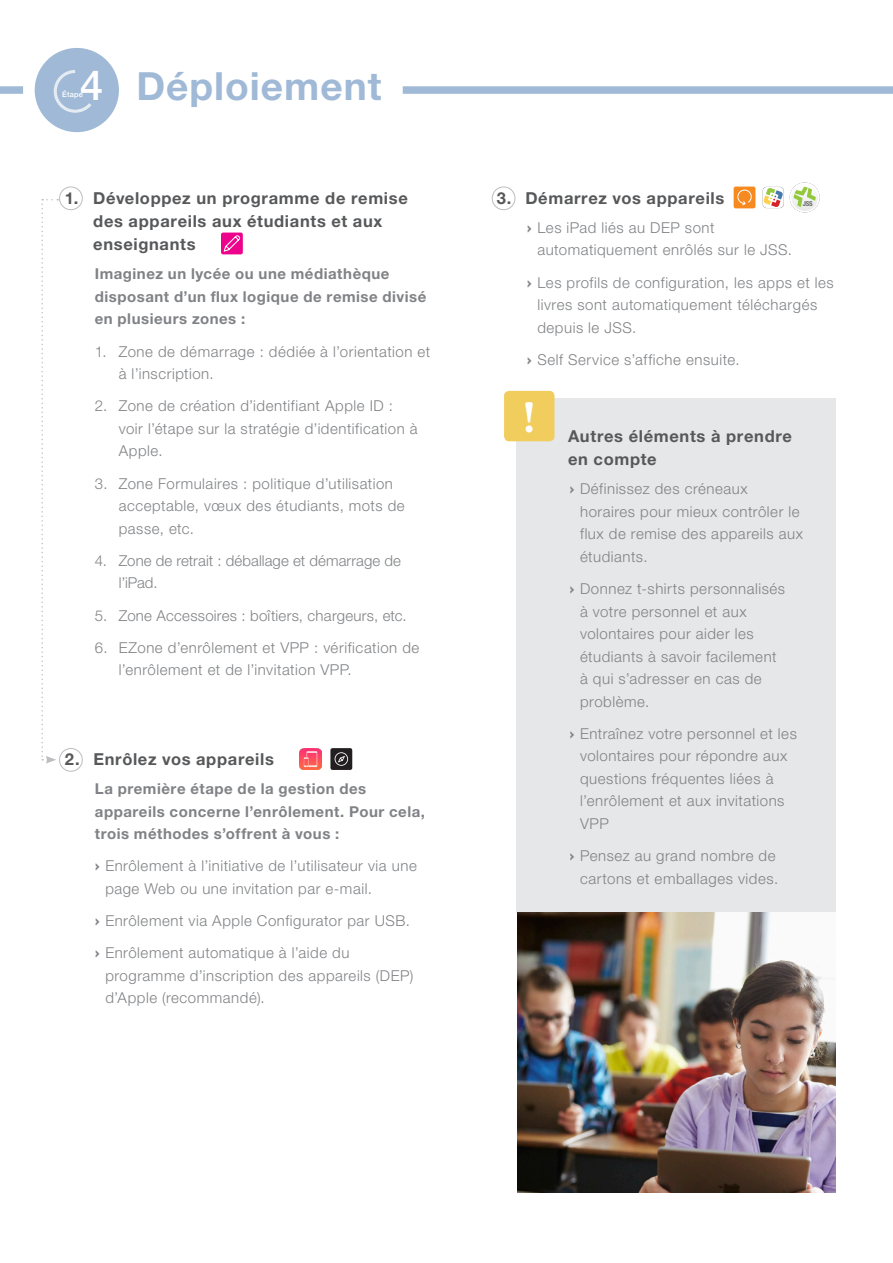
<style>
.page{position:relative;width:893px;height:1263px;background:#fff}
.page>*{position:absolute;margin:0;border:0;box-sizing:border-box;transform-origin:0 0}
.t1{font:700 45px "Minion Pro";color:#fff}
.HEADLINE{font:500 41.4px "Helvetica Neue";color:#fff}
._1_HEADER{font:700 38.85px "Helvetica Neue LT Std";letter-spacing:.025em;color:#9fb9d6}
.Bold_Indented_body{font:700 16.5px/23.2px "Helvetica Neue LT Std";letter-spacing:.04em;color:#57585a}
.Sub_bullets{font:300 15px/22.5px "Helvetica Neue LT Std";letter-spacing:.035em;color:#808285}
.Sub_bullets-2{font:700 15px/22.5px "Helvetica Neue LT Std";letter-spacing:.035em;color:#808285}
.Sub_bullets-3{font:300 15px/22.5px "Helvetica Neue LT Std";letter-spacing:.005em;color:#808285}
.Sub_bullets-4{font:300 15px "Helvetica Neue LT Std";letter-spacing:.015em;color:#808285}
.HEADLINE-2{font:500 7.5px "Helvetica Neue";letter-spacing:.025em;color:#fff}
.t2{font:700 condensed 6.9px "Helvetica Neue";color:#666}
.s1{font-family:"DINOT";font-weight:700}
</style>
<div class="page">
<img style="left:299px;top:748px;width:22px;height:22px">
<div style="left:734px;top:187px;width:21px;height:21px;background:#f6891f;border-radius:2px"></div>
<div style="left:221px;top:233px;width:22px;height:21px;background:#ed028c;border-radius:2px"></div>
<div style="left:330px;top:748px;width:22px;height:22px;background:#231f20;border-radius:2px"></div>
<div style="left:0;top:86px;width:23px;height:8px;background:#9fb9d6"></div>
<div style="left:403px;top:86px;width:490px;height:8px;background:#9fb9d6"></div>
<div style="left:59px;top:187px;width:24px;height:23px;border:1px solid #bcbdc0;border-radius:50%"></div>
<div style="left:492px;top:187px;width:23px;height:23px;border:1px solid #bcbdc0;border-radius:50%"></div>
<div style="left:59px;top:748px;width:24px;height:24px;border:1px solid #bcbdc0;border-radius:50%"></div>
<div style="left:35px;top:48px;width:84px;height:84px;background:#9fb9d6;border-radius:50%"></div>
<svg style="left:53px;top:70px;width:39px;height:43px"></svg>
<div style="left:516px;top:398px;width:319px;height:514px;background:#e6e7e9"></div>
<div style="left:504px;top:391px;width:50px;height:50px;background:#f1cd5e;border-radius:5px"></div>
<img style="left:518px;top:912px;width:317px;height:280px">
<svg style="left:41px;top:199px;width:17px;height:564px"></svg>
<svg style="left:224px;top:235px;width:16px;height:17px"></svg>
<svg style="left:335px;top:752px;width:13px;height:14px"></svg>
<svg style="left:737px;top:190px;width:15px;height:15px"></svg>
<svg style="left:762px;top:182px;width:58px;height:31px"></svg>
<p class="HEADLINE" style="left:80px;top:52px;width:25px">4</p>
<p class="_1_HEADER" style="left:136px;top:62px;width:246px">Déploiement</p>
<p class="HEADLINE-2" style="left:62px;top:89px;width:22px">Étape</p>
<p class="Bold_Indented_body" style="left:93px;top:186px;width:316px;text-indent:-28px">1. Développez un programme de remise des appareils aux étudiants et aux enseignants</p>
<p class="Sub_bullets-2" style="left:95px;top:262px;width:333px">Imaginez un lycée ou une médiathèque disposant d’un flux logique de remise divisé en plusieurs zones :</p>
<p class="Sub_bullets" style="left:119px;top:340px;width:313px;text-indent:-24px">1. Zone de démarrage : dédiée à l’orientation et à l’inscription.</p>
<p class="Sub_bullets" style="left:119px;top:394px;width:300px;text-indent:-24px">2. Zone de création d’identifiant Apple ID : voir l’étape sur la stratégie d’identification à<br>Apple.</p>
<p class="Sub_bullets" style="left:119px;top:472px;width:287px;text-indent:-24px">3. Zone Formulaires : politique d’utilisation acceptable, vœux des étudiants, mots de passe, etc.</p>
<p class="Sub_bullets-3" style="left:119px;top:549px;width:284px;text-indent:-24px">4. Zone de retrait : déballage et démarrage de l’iPad.</p>
<p class="Sub_bullets-4" style="left:95px;top:606px;width:313px">5. Zone Accessoires : boîtiers, chargeurs, etc.</p>
<p class="Sub_bullets" style="left:119px;top:636px;width:302px;text-indent:-24px">6. EZone d’enrôlement et VPP : vérification de l’enrôlement et de l’invitation VPP.</p>
<p class="Bold_Indented_body" style="left:65px;top:747px;width:211px">2. Enrôlez vos appareils</p>
<p class="Sub_bullets-2" style="left:95px;top:777px;width:332px">La première étape de la gestion des appareils concerne l’enrôlement. Pour cela, trois méthodes s’offrent à vous :</p>
<p class="Sub_bullets" style="left:105px;top:854px;width:313px;text-indent:-10px"><span class="s1">›</span> Enrôlement à l’initiative de l’utilisateur via une page Web ou une invitation par e-mail.</p>
<p class="Sub_bullets" style="left:95px;top:909px;width:317px"><span class="s1">›</span> Enrôlement via Apple Configurator par USB.</p>
<p class="Sub_bullets" style="left:105px;top:941px;width:310px;text-indent:-10px"><span class="s1">›</span> Enrôlement automatique à l’aide du programme d’inscription des appareils (DEP) d’Apple (recommandé).</p>
<p class="Bold_Indented_body" style="left:497px;top:186px;width:229px">3. Démarrez vos appareils</p>
<p class="Sub_bullets" style="left:537px;top:216px;width:256px;text-indent:-10px"><span class="s1">›</span> Les iPad liés au DEP sont automatiquement enrôlés sur le JSS.</p>
<p class="Sub_bullets" style="left:537px;top:271px;width:298px;text-indent:-10px"><span class="s1">›</span> Les profils de configuration, les apps et les livres sont automatiquement téléchargés depuis le JSS.</p>
<p class="Sub_bullets" style="left:527px;top:348px;width:214px"><span class="s1">›</span> Self Service s’affiche ensuite.</p>
<p class="t2" style="left:803px;top:198px;width:11px">JSS</p>
<p class="t1" style="left:523px;top:386px;width:14px">!</p>
<p class="Bold_Indented_body" style="left:568px;top:424px;width:225px">Autres éléments à prendre en compte</p>
<p class="Sub_bullets" style="left:580px;top:477px;width:224px;text-indent:-10px"><span class="s1">›</span> Définissez des créneaux horaires pour mieux contrôler le flux de remise des appareils aux étudiants.</p>
<p class="Sub_bullets" style="left:580px;top:577px;width:207px;text-indent:-10px"><span class="s1">›</span> Donnez t-shirts personnalisés à votre personnel et aux volontaires pour aider les étudiants à savoir facilement à qui s’adresser en cas de problème.</p>
<p class="Sub_bullets" style="left:580px;top:722px;width:218px;text-indent:-10px"><span class="s1">›</span> Entraînez votre personnel et les volontaires pour répondre aux questions fréquentes liées à l’enrôlement et aux invitations<br>VPP</p>
<p class="Sub_bullets" style="left:570px;top:844px;width:210px;text-align:right"><span class="s1">›</span> Pensez au grand nombre de cartons et emballages vides.</p>
</div>
